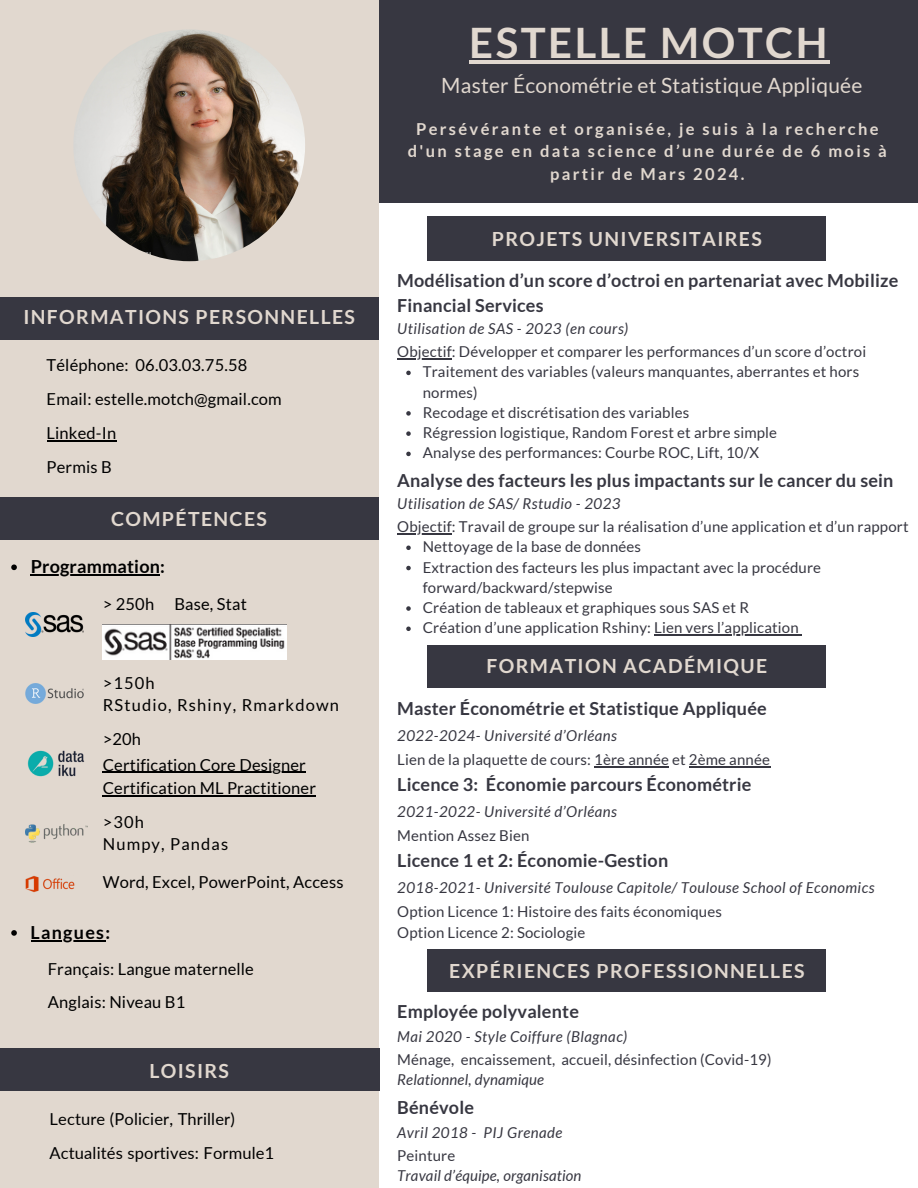
<style>
.page{position:relative;width:918px;height:1188px;background:#fff}
.page>*{position:absolute;margin:0;border:0;box-sizing:border-box;transform-origin:0 0}
.t1{font:700 42px "Lato";letter-spacing:.06em;color:#e1d8cf}
.t2{font:21px "Lato";letter-spacing:.01em;color:#e1d8cf}
.t3{font:700 19.5px "Lato";letter-spacing:.07em;color:#e1d8cf}
.t4{font:700 18px/24.8px "Lato";letter-spacing:.01em;color:#373741}
.t5{font:700 18px "Lato";letter-spacing:.01em;color:#000}
.t6{font:700 18px "Lato";letter-spacing:.07em;color:#000}
.t7{font:16.5px "Lato";letter-spacing:.01em;color:#000}
.t8{font:700 16.5px/22.5px "Lato";letter-spacing:.14em;color:#e1d8cf;text-align:center}
.t9{font:16.5px "Lato";letter-spacing:.07em;color:#000}
.t10{font:15px/20.2px "Lato";letter-spacing:.01em;color:#373741}
.t11{font:italic 15px "Lato";letter-spacing:.03em;color:#373741}
.t12{font:italic 15px "Lato";letter-spacing:.01em;color:#373741}
</style>
<div class="page">
<div style="left:346px;top:0;width:572px;height:203px;background:#373741"></div>
<div style="left:0;top:0;width:379px;height:1188px;background:#e1d8cf"></div>
<div style="left:428px;top:216px;width:398px;height:45px;background:#373741"></div>
<div style="left:428px;top:645px;width:398px;height:43px;background:#373741"></div>
<img style="left:73px;top:29px;width:232px;height:232px;border-radius:50%">
<div style="left:0;top:297px;width:379px;height:43px;background:#373741"></div>
<div style="left:0;top:497px;width:379px;height:43px;background:#373741"></div>
<img style="left:25px;top:612px;width:59px;height:24px">
<img style="left:103px;top:625px;width:183px;height:35px">
<img style="left:25px;top:683px;width:59px;height:20px">
<img style="left:27px;top:750px;width:58px;height:27px">
<hr style="left:103px;top:772px;width:203px;height:1px;background:#000">
<hr style="left:103px;top:795px;width:213px;height:1px;background:#000">
<img style="left:25px;top:824px;width:62px;height:19px">
<img style="left:25px;top:876px;width:50px;height:17px">
<svg style="left:11px;top:564px;width:6px;height:6px"></svg>
<hr style="left:31px;top:575px;width:129px;height:1px;background:#000">
<svg style="left:11px;top:930px;width:6px;height:6px"></svg>
<hr style="left:31px;top:940px;width:74px;height:1px;background:#000">
<hr style="left:47px;top:440px;width:69px;height:1px;background:#000">
<div style="left:428px;top:950px;width:398px;height:42px;background:#373741"></div>
<svg style="left:406px;top:546px;width:5px;height:4px"></svg>
<svg style="left:406px;top:566px;width:5px;height:4px"></svg>
<svg style="left:406px;top:606px;width:5px;height:5px"></svg>
<svg style="left:406px;top:627px;width:5px;height:4px"></svg>
<hr style="left:654px;top:634px;width:145px;height:2px;background:#373741">
<hr style="left:397px;top:533px;width:55px;height:1px;background:#373741">
<svg style="left:406px;top:371px;width:5px;height:4px"></svg>
<svg style="left:406px;top:411px;width:5px;height:5px"></svg>
<svg style="left:406px;top:431px;width:5px;height:5px"></svg>
<svg style="left:406px;top:452px;width:5px;height:4px"></svg>
<hr style="left:397px;top:358px;width:55px;height:1px;background:#373741">
<hr style="left:594px;top:766px;width:75px;height:1px;background:#373741">
<hr style="left:689px;top:766px;width:81px;height:1px;background:#373741">
<div style="left:0;top:1049px;width:379px;height:42px;background:#373741"></div>
<hr style="left:469px;top:61px;width:361px;height:3px;background:#e1d8cf">
<p class="t3" style="left:23px;top:305px;width:333px">INFORMATIONS PERSONNELLES</p>
<p class="t7" style="left:47px;top:355px;width:202px">Téléphone: 06.03.03.75.58</p>
<p class="t7" style="left:47px;top:389px;width:237px">Email: estelle.motch@gmail.com</p>
<p class="t7" style="left:47px;top:423px;width:71px">Linked-In</p>
<p class="t7" style="left:47px;top:456px;width:67px">Permis B</p>
<p class="t3" style="left:111px;top:507px;width:157px">COMPÉTENCES</p>
<p class="t5" style="left:31px;top:556px;width:136px">Programmation:</p>
<p class="t7" style="left:103px;top:594px;width:146px">&gt; 250h Base, Stat</p>
<p class="t7" style="left:103px;top:672px;width:54px">&gt;150h</p>
<p class="t9" style="left:103px;top:695px;width:238px">RStudio, Rshiny, Rmarkdown</p>
<p class="t7" style="left:103px;top:729px;width:40px">&gt;20h</p>
<p class="t7" style="left:103px;top:754px;width:205px">Certification Core Designer</p>
<p class="t7" style="left:103px;top:778px;width:215px">Certification ML Practitioner</p>
<p class="t7" style="left:103px;top:811px;width:43px">&gt;30h</p>
<p class="t9" style="left:103px;top:834px;width:127px">Numpy, Pandas</p>
<p class="t7" style="left:103px;top:872px;width:242px">Word, Excel, PowerPoint, Access</p>
<p class="t6" style="left:31px;top:921px;width:81px">Langues:</p>
<p class="t7" style="left:48px;top:958px;width:208px">Français: Langue maternelle</p>
<p class="t7" style="left:48px;top:992px;width:139px">Anglais: Niveau B1</p>
<p class="t3" style="left:149px;top:1059px;width:81px">LOISIRS</p>
<p class="t7" style="left:50px;top:1109px;width:187px">Lecture (Policier, Thriller)</p>
<p class="t7" style="left:50px;top:1143px;width:226px">Actualités sportives: Formule1</p>
<p class="t1" style="left:469px;top:17px;width:360px">ESTELLE MOTCH</p>
<p class="t2" style="left:441px;top:72px;width:423px">Master Économétrie et Statistique Appliquée</p>
<p class="t8" style="left:408px;top:117px;width:481px">Persévérante et organisée, je suis à la recherche d'un stage en data science d’une durée de 6 mois à partir de Mars 2024.</p>
<p class="t3" style="left:492px;top:226px;width:272px">PROJETS UNIVERSITAIRES</p>
<p class="t4" style="left:397px;top:268px;width:503px">Modélisation d’un score d’octroi en partenariat avec Mobilize<br>Financial Services</p>
<p class="t11" style="left:397px;top:319px;width:233px">Utilisation de SAS - 2023 (en cours)</p>
<p class="t10" style="left:397px;top:341px;width:470px">Objectif: Développer et comparer les performances d’un score d’octroi</p>
<p class="t10" style="left:423px;top:361px;width:438px">Traitement des variables (valeurs manquantes, aberrantes et hors normes)</p>
<p class="t10" style="left:423px;top:402px;width:268px">Recodage et discrétisation des variables</p>
<p class="t10" style="left:423px;top:422px;width:356px">Régression logistique, Random Forest et arbre simple</p>
<p class="t10" style="left:423px;top:442px;width:338px">Analyse des performances: Courbe ROC, Lift, 10/X</p>
<p class="t4" style="left:397px;top:467px;width:498px">Analyse des facteurs les plus impactants sur le cancer du sein</p>
<p class="t11" style="left:397px;top:494px;width:225px">Utilisation de SAS/ Rstudio - 2023</p>
<p class="t10" style="left:397px;top:516px;width:513px">Objectif: Travail de groupe sur la réalisation d’une application et d’un rapport</p>
<p class="t10" style="left:423px;top:536px;width:220px">Nettoyage de la base de données</p>
<p class="t10" style="left:423px;top:557px;width:400px">Extraction des facteurs les plus impactant avec la procédure forward/backward/stepwise</p>
<p class="t10" style="left:423px;top:597px;width:328px">Création de tableaux et graphiques sous SAS et R</p>
<p class="t10" style="left:423px;top:617px;width:377px">Création d’une application Rshiny: Lien vers l’application</p>
<p class="t3" style="left:487px;top:654px;width:282px">FORMATION ACADÉMIQUE</p>
<p class="t4" style="left:397px;top:696px;width:371px">Master Économétrie et Statistique Appliquée</p>
<p class="t11" style="left:397px;top:726px;width:221px">2022-2024- Université d’Orléans</p>
<p class="t10" style="left:397px;top:749px;width:374px">Lien de la plaquette de cours: 1ère année et 2ème année</p>
<p class="t4" style="left:397px;top:772px;width:356px">Licence 3: Économie parcours Économétrie</p>
<p class="t10" style="left:397px;top:825px;width:134px">Mention Assez Bien</p>
<p class="t11" style="left:397px;top:802px;width:221px">2021-2022- Université d’Orléans</p>
<p class="t4" style="left:397px;top:848px;width:273px">Licence 1 et 2: Économie-Gestion</p>
<p class="t10" style="left:397px;top:901px;width:326px">Option Licence 1: Histoire des faits économiques</p>
<p class="t10" style="left:397px;top:922px;width:190px">Option Licence 2: Sociologie</p>
<p class="t11" style="left:397px;top:878px;width:479px">2018-2021- Université Toulouse Capitole/ Toulouse School of Economics</p>
<p class="t3" style="left:449px;top:958px;width:357px">EXPÉRIENCES PROFESSIONNELLES</p>
<p class="t4" style="left:397px;top:998px;width:183px">Employée polyvalente</p>
<p class="t10" style="left:397px;top:1049px;width:376px">Ménage, encaissement, accueil, désinfection (Covid-19)</p>
<p class="t12" style="left:397px;top:1070px;width:148px">Relationnel, dynamique</p>
<p class="t11" style="left:397px;top:1027px;width:232px">Mai 2020 - Style Coiffure (Blagnac)</p>
<p class="t4" style="left:397px;top:1094px;width:78px">Bénévole</p>
<p class="t10" style="left:397px;top:1145px;width:60px">Peinture</p>
<p class="t12" style="left:397px;top:1166px;width:186px">Travail d’équipe, organisation</p>
<p class="t11" style="left:397px;top:1124px;width:167px">Avril 2018 - PIJ Grenade</p>
</div>
